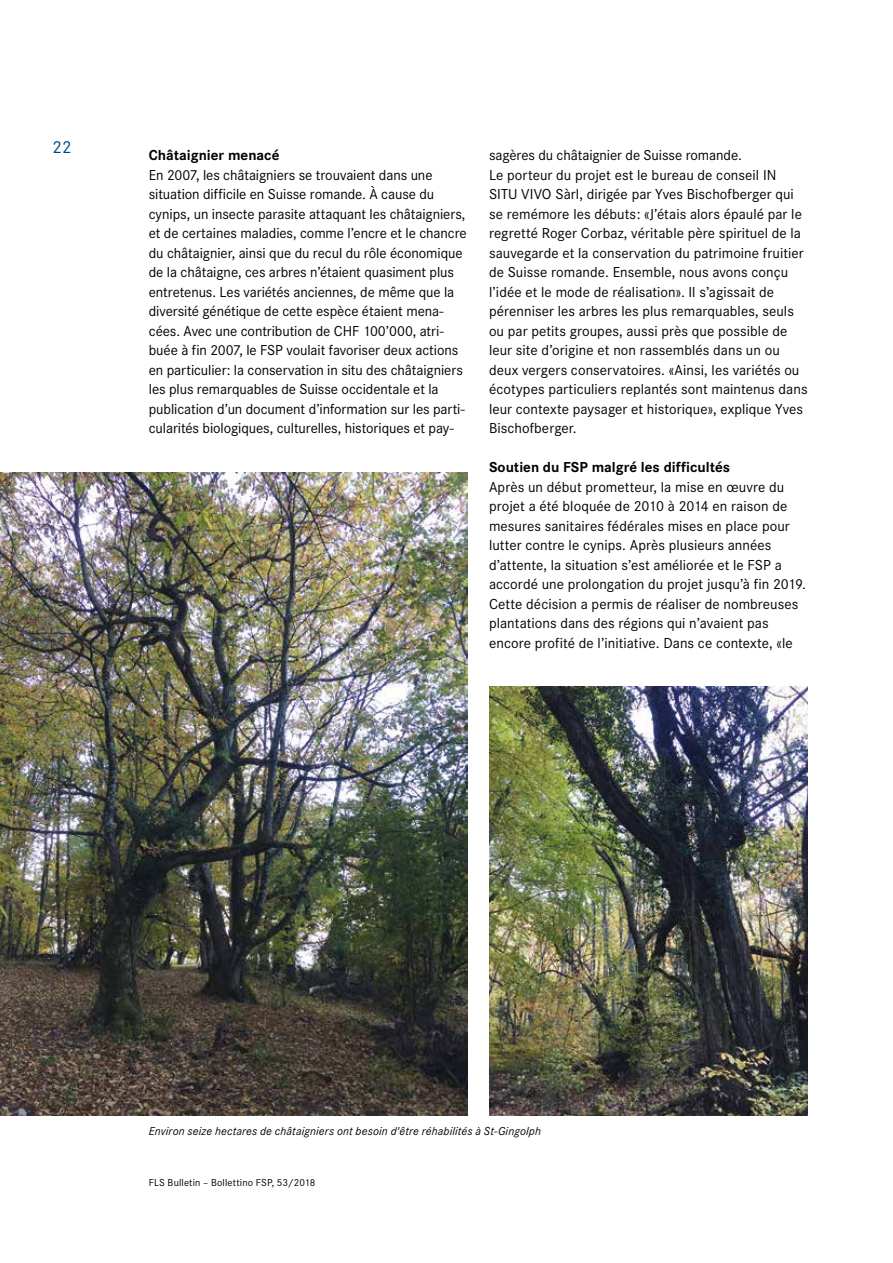
<style>
.page{position:relative;width:893px;height:1263px;background:#fff}
.page>*{position:absolute;margin:0;border:0;box-sizing:border-box;transform-origin:0 0}
.t1{font:18px "Corporate S";color:#004983}
.t2{font:15px/19.5px "Corporate S";color:#000}
.t3{font:700 15px "Corporate S";color:#000}
.t4{font:italic 12px "Corporate S";letter-spacing:.01em;color:#000}
.t5{font:10.5px "Corporate S";letter-spacing:.015em;color:#000}
</style>
<div class="page">
<img style="left:0;top:472px;width:468px;height:644px">
<img style="left:489px;top:687px;width:319px;height:429px">
<p class="t1" style="left:53px;top:137px;width:21px">22</p>
<p class="t3" style="left:149px;top:147px;width:132px">Châtaignier menacé</p>
<p class="t2" style="left:149px;top:165px;width:319px">En 2007, les châtaigniers se trouvaient dans une situation difficile en Suisse romande. À cause du cynips, un insecte parasite attaquant les châtaigniers, et de certaines maladies, comme l’encre et le chancre du châtaignier, ainsi que du recul du rôle économique de la châtaigne, ces arbres n’étaient quasiment plus entretenus. Les variétés anciennes, de même que la diversité génétique de cette espèce étaient mena&shy;cées. Avec une contribution de CHF 100’000, atri&shy;buée à fin 2007, le FSP voulait favoriser deux actions en particulier: la conservation in situ des châtaigniers les plus remarquables de Suisse occidentale et la publication d’un document d’information sur les parti&shy;cularités biologiques, culturelles, historiques et pay-</p>
<p class="t2" style="left:489px;top:146px;width:320px">sagères du châtaignier de Suisse romande.<br>Le porteur du projet est le bureau de conseil IN SITU VIVO Sàrl, dirigée par Yves Bischofberger qui se remémore les débuts: «J’étais alors épaulé par le regretté Roger Corbaz, véritable père spirituel de la sauvegarde et la conservation du patrimoine fruitier de Suisse romande. Ensemble, nous avons conçu l’idée et le mode de réalisation». Il s’agissait de pérenniser les arbres les plus remarquables, seuls ou par petits groupes, aussi près que possible de leur site d’origine et non rassemblés dans un ou deux vergers conservatoires. «Ainsi, les variétés ou écotypes particuliers replantés sont maintenus dans leur contexte paysager et historique», explique Yves Bischofberger.</p>
<p class="t3" style="left:489px;top:459px;width:243px">Soutien du FSP malgré les difficultés</p>
<p class="t2" style="left:489px;top:477px;width:318px">Après un début prometteur, la mise en œuvre du projet a été bloquée de 2010 à 2014 en raison de mesures sanitaires fédérales mises en place pour lutter contre le cynips. Après plusieurs années d’attente, la situation s’est améliorée et le FSP a accordé une prolongation du projet jusqu’à fin 2019.<br>Cette décision a permis de réaliser de nombreuses plantations dans des régions qui n’avaient pas encore profité de l’initiative. Dans ce contexte, «le</p>
<p class="t4" style="left:149px;top:1125px;width:394px">Environ seize hectares de châtaigniers ont besoin d'être réhabilités à St-Gingolph</p>
<p class="t5" style="left:149px;top:1176px;width:168px">FLS Bulletin – Bollettino FSP, 53/2018</p>
</div>
